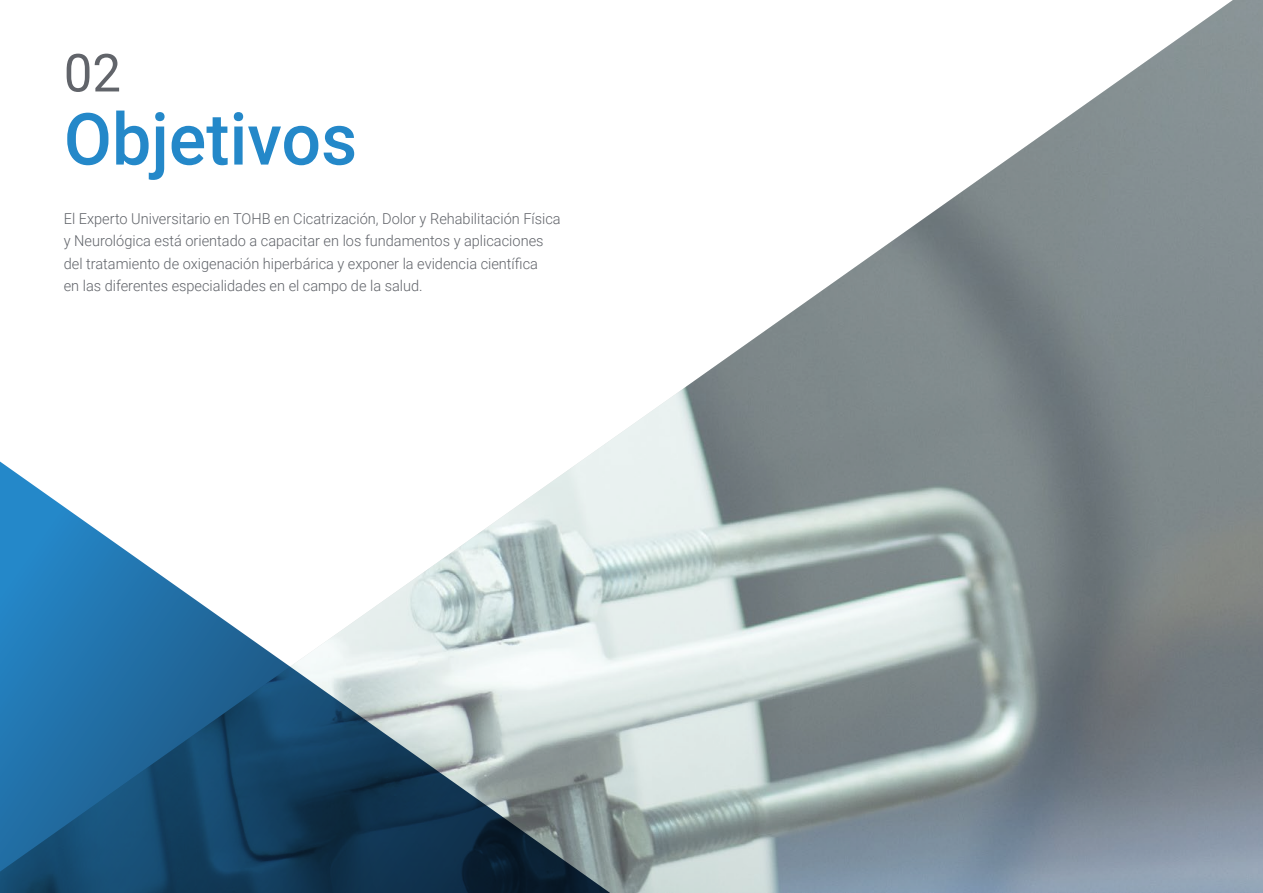
<style>
.page{position:relative;width:1263px;height:893px;background:#fff}
.page>*{position:absolute;margin:0;border:0;box-sizing:border-box;transform-origin:0 0}
.t1{font:500 72px "Roboto";color:#2488c9}
.t2{font:52.5px "Roboto";color:#61646a}
.t3{font:300 15px/22.5px "Roboto";color:#61646a}
</style>
<div class="page">
<img style="left:602px;top:0;width:661px;height:893px">
<svg style="left:0;top:446px;width:640px;height:447px"></svg>
<h2 class="t2" style="left:64px;top:36px;width:59px">02</h2>
<h1 class="t1" style="left:64px;top:89px;width:295px">Objetivos</h1>
<p class="t3" style="left:64px;top:207px;width:498px">El Experto Universitario en TOHB en Cicatrización, Dolor y Rehabilitación Física y Neurológica está orientado a capacitar en los fundamentos y aplicaciones del tratamiento de oxigenación hiperbárica y exponer la evidencia científica<br>en las diferentes especialidades en el campo de la salud.</p>
</div>
